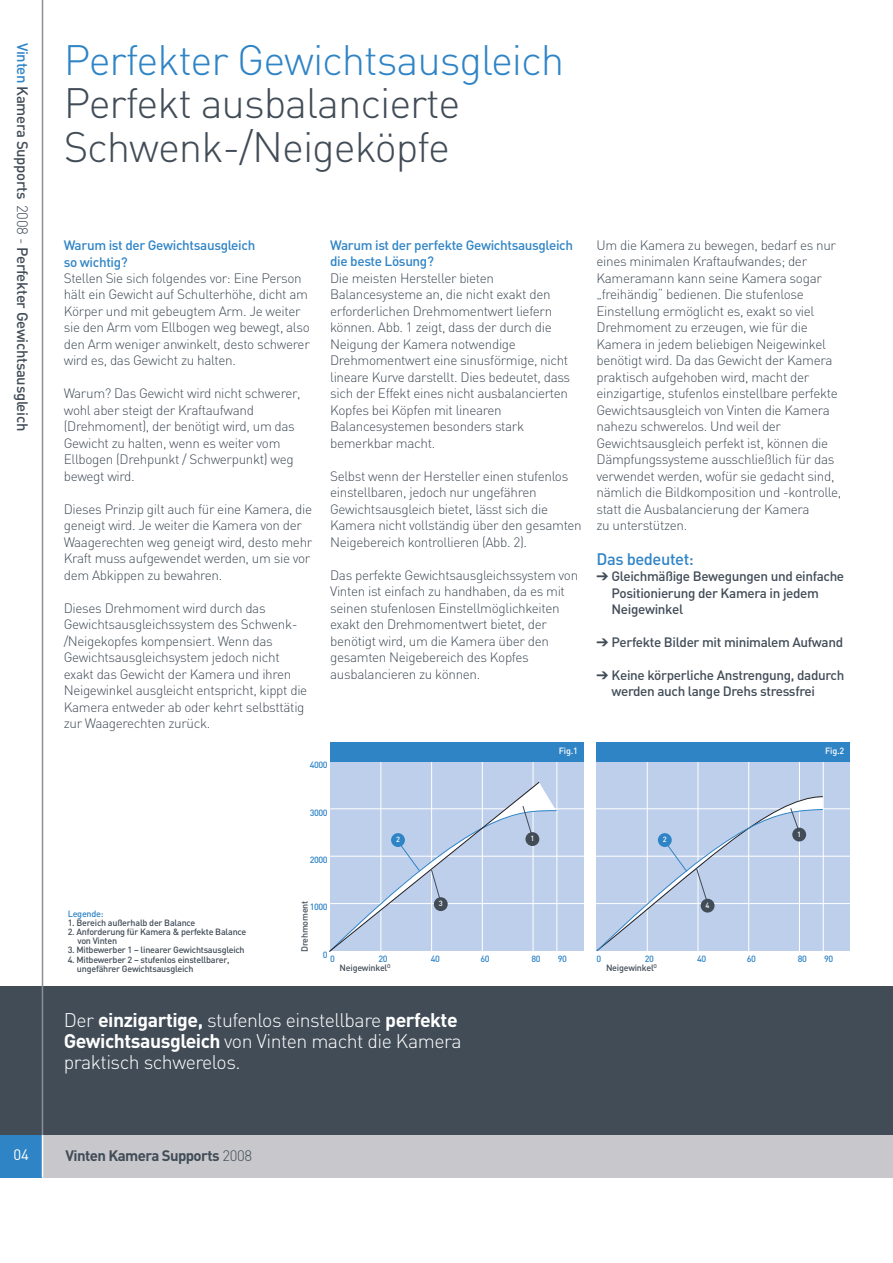
<style>
.page{position:relative;width:893px;height:1263px;background:#fff}
.page>*{position:absolute;margin:0;border:0;box-sizing:border-box;transform-origin:0 0}
.t1{font:300 42px/43.5px "DIN";letter-spacing:-.025em;color:#414c57}
.t2{font:300 42px "DIN";letter-spacing:-.025em;color:#2f84c6}
.t3{font:300 19.5px/21px "DIN";letter-spacing:-.025em;color:#fff}
.t4{font:500 16.5px "DIN";letter-spacing:-.025em;color:#2f84c6}
.t5{font:500 15px "DIN";letter-spacing:-.025em;color:#414c57}
.t6{font:700 15px "DIN";letter-spacing:-.04em;color:#414c57}
.t7{font:15px "DIN";color:#fff}
.t8{font:300 13.5px/16.5px "DIN";letter-spacing:-.025em;color:#414c57}
.t9{font:500 13.5px/16.5px "DIN";letter-spacing:-.025em;color:#414c57}
.t10{font:500 13.5px/16.5px "DIN";letter-spacing:-.025em;color:#2f84c6}
.t11{font:500 9px/9.1px "DIN";letter-spacing:-.025em;color:#414c57}
.t12{font:500 9px "DIN";letter-spacing:-.045em;color:#2f84c6}
.t13{font:500 9px "DIN";letter-spacing:-.025em;color:#fff}
.t14{font:500 9px "DIN";letter-spacing:-.025em;color:#2f84c6}
.t15{font:500 7.5px "DIN";color:#fff}
.s1{color:#2f84c6}
.s2{font-weight:300}
.s3{font-weight:700}
</style>
<div class="page">
<div style="left:0;top:986px;width:893px;height:158px;background:#414c57"></div>
<div style="left:0;top:1135px;width:43px;height:43px;background:#2f84c6"></div>
<div style="left:43px;top:1135px;width:850px;height:43px;background:#c8c8cc"></div>
<hr style="left:42px;top:1135px;width:1px;height:43px;background:#fff">
<hr style="left:42px;top:0;width:1px;height:986px;background:#8d8f97">
<hr style="left:42px;top:986px;width:1px;height:149px;background:#8d8f97">
<div style="left:330px;top:761px;width:254px;height:190px;background:#becfeb"></div>
<div style="left:596px;top:761px;width:254px;height:190px;background:#becfeb"></div>
<hr style="left:330px;top:809px;width:520px;height:1px;background:#fff">
<hr style="left:330px;top:903px;width:520px;height:1px;background:#fff">
<hr style="left:330px;top:856px;width:520px;height:1px;background:#fff">
<hr style="left:381px;top:759px;width:1px;height:195px;background:#fff">
<hr style="left:431px;top:759px;width:1px;height:195px;background:#fff">
<hr style="left:482px;top:759px;width:1px;height:195px;background:#fff">
<hr style="left:533px;top:759px;width:1px;height:195px;background:#fff">
<hr style="left:557px;top:759px;width:1px;height:195px;background:#fff">
<hr style="left:647px;top:759px;width:1px;height:195px;background:#fff">
<hr style="left:698px;top:759px;width:1px;height:195px;background:#fff">
<hr style="left:748px;top:759px;width:1px;height:195px;background:#fff">
<hr style="left:799px;top:759px;width:1px;height:195px;background:#fff">
<hr style="left:823px;top:759px;width:1px;height:195px;background:#fff">
<div style="left:596px;top:742px;width:254px;height:19px;background:#2f84c6"></div>
<div style="left:330px;top:742px;width:254px;height:19px;background:#2f84c6"></div>
<svg style="left:596px;top:795px;width:227px;height:157px"></svg>
<svg style="left:329px;top:781px;width:228px;height:171px"></svg>
<p class="t5" style="left:28px;top:43px;width:390px;rotate:90deg"><span class="s1">Vinten</span> Kamera Supports <span class="s2">2008 -</span> Perfekter Gewichtsausgleich</p>
<h1 class="t2" style="left:64px;top:44px;width:502px">Perfekter Gewichtsausgleich</h1>
<h1 class="t1" style="left:64px;top:86px;width:398px">Perfekt ausbalancierte<br>Schwenk-/Neigeköpfe</h1>
<p class="t10" style="left:64px;top:238px;width:193px">Warum ist der Gewichtsausgleich so wichtig?</p>
<p class="t8" style="left:64px;top:271px;width:248px">Stellen Sie sich folgendes vor: Eine Person hält ein Gewicht auf Schulterhöhe, dicht am Körper und mit gebeugtem Arm. Je weiter sie den Arm vom Ellbogen weg bewegt, also den Arm weniger anwinkelt, desto schwerer wird es, das Gewicht zu halten.</p>
<p class="t8" style="left:64px;top:387px;width:238px">Warum? Das Gewicht wird nicht schwerer, wohl aber steigt der Kraftaufwand (Drehmoment), der benötigt wird, um das Gewicht zu halten, wenn es weiter vom Ellbogen (Drehpunkt / Schwerpunkt) weg bewegt wird.</p>
<p class="t8" style="left:64px;top:502px;width:250px">Dieses Prinzip gilt auch für eine Kamera, die geneigt wird. Je weiter die Kamera von der Waagerechten weg geneigt wird, desto mehr Kraft muss aufgewendet werden, um sie vor dem Abkippen zu bewahren.</p>
<p class="t8" style="left:64px;top:601px;width:245px">Dieses Drehmoment wird durch das Gewichtsausgleichssystem des Schwenk-/Neigekopfes kompensiert. Wenn das Gewichtsausgleichsystem jedoch nicht exakt das Gewicht der Kamera und ihren Neigewinkel ausgleicht entspricht, kippt die Kamera entweder ab oder kehrt selbsttätig zur Waagerechten zurück.</p>
<p class="t10" style="left:330px;top:238px;width:244px">Warum ist der perfekte Gewichtsausgleich die beste Lösung?</p>
<p class="t8" style="left:330px;top:271px;width:242px">Die meisten Hersteller bieten Balancesysteme an, die nicht exakt den erforderlichen Drehmomentwert liefern können. Abb. 1 zeigt, dass der durch die Neigung der Kamera notwendige Drehmomentwert eine sinusförmige, nicht lineare Kurve darstellt. Dies bedeutet, dass sich der Effekt eines nicht ausbalancierten Kopfes bei Köpfen mit linearen Balancesystemen besonders stark bemerkbar macht.</p>
<p class="t8" style="left:330px;top:469px;width:253px">Selbst wenn der Hersteller einen stufenlos einstellbaren, jedoch nur ungefähren Gewichtsausgleich bietet, lässt sich die Kamera nicht vollständig über den gesamten Neigebereich kontrollieren (Abb. 2).</p>
<p class="t8" style="left:330px;top:568px;width:250px">Das perfekte Gewichtsausgleichssystem von Vinten ist einfach zu handhaben, da es mit seinen stufenlosen Einstellmöglichkeiten exakt den Drehmomentwert bietet, der benötigt wird, um die Kamera über den gesamten Neigebereich des Kopfes ausbalancieren zu können.</p>
<p class="t8" style="left:596px;top:238px;width:246px">Um die Kamera zu bewegen, bedarf es nur eines minimalen Kraftaufwandes; der Kameramann kann seine Kamera sogar „freihändig“ bedienen. Die stufenlose Einstellung ermöglicht es, exakt so viel Drehmoment zu erzeugen, wie für die Kamera in jedem beliebigen Neigewinkel benötigt wird. Da das Gewicht der Kamera praktisch aufgehoben wird, macht der einzigartige, stufenlos einstellbare perfekte Gewichtsausgleich von Vinten die Kamera nahezu schwerelos. Und weil der Gewichtsausgleich perfekt ist, können die Dämpfungssysteme ausschließlich für das verwendet werden, wofür sie gedacht sind, nämlich die Bildkomposition und -kontrolle, statt die Ausbalancierung der Kamera<br>zu unterstützen.</p>
<p class="t4" style="left:596px;top:553px;width:99px">Das bedeutet:</p>
<p class="t9" style="left:611px;top:569px;width:234px;text-indent:-15px">➔ Gleichmäßige Bewegungen und einfache<br>Positionierung der Kamera in jedem<br>Neigewinkel</p>
<p class="t9" style="left:596px;top:635px;width:248px">➔ Perfekte Bilder mit minimalem Aufwand</p>
<p class="t9" style="left:611px;top:668px;width:234px;text-indent:-15px">➔ Keine körperliche Anstrengung, dadurch werden auch lange Drehs stressfrei</p>
<p class="t14" style="left:68px;top:910px;width:37px">Legende:</p>
<p class="t11" style="left:68px;top:919px;width:129px">1. Bereich außerhalb der Balance</p>
<p class="t11" style="left:77px;top:928px;width:170px;text-indent:-10px">2. Anforderung für Kamera &amp; perfekte Balance von Vinten</p>
<p class="t11" style="left:68px;top:947px;width:178px">3. Mitbewerber 1 – linearer Gewichtsausgleich</p>
<p class="t11" style="left:77px;top:956px;width:154px;text-indent:-9px">4. Mitbewerber 2 – stufenlos einstellbarer, ungefährer Gewichtsausgleich</p>
<p class="t12" style="left:310px;top:761px;width:19px">4000</p>
<p class="t12" style="left:310px;top:809px;width:19px">3000</p>
<p class="t12" style="left:310px;top:856px;width:19px">2000</p>
<p class="t13" style="left:559px;top:747px;width:20px">Fig.1</p>
<p class="t13" style="left:825px;top:747px;width:20px">Fig.2</p>
<p class="t15" style="left:530px;top:836px;width:5px">1</p>
<p class="t15" style="left:396px;top:837px;width:5px">2</p>
<p class="t15" style="left:663px;top:837px;width:5px">2</p>
<p class="t15" style="left:797px;top:831px;width:5px">1</p>
<p class="t15" style="left:439px;top:901px;width:5px">3</p>
<p class="t11" style="left:301px;top:952px;width:53px;rotate:-90deg">Drehmoment</p>
<p class="t12" style="left:310px;top:904px;width:19px">1000</p>
<p class="t12" style="left:323px;top:953px;width:14px">0 0</p>
<p class="t12" style="left:378px;top:955px;width:11px">20</p>
<p class="t12" style="left:431px;top:955px;width:11px">40</p>
<p class="t12" style="left:480px;top:955px;width:11px">60</p>
<p class="t12" style="left:531px;top:955px;width:11px">80</p>
<p class="t12" style="left:558px;top:955px;width:11px">90</p>
<p class="t15" style="left:705px;top:902px;width:5px">4</p>
<p class="t12" style="left:596px;top:955px;width:6px">0</p>
<p class="t12" style="left:645px;top:955px;width:11px">20</p>
<p class="t12" style="left:697px;top:955px;width:11px">40</p>
<p class="t12" style="left:747px;top:955px;width:11px">60</p>
<p class="t12" style="left:798px;top:955px;width:11px">80</p>
<p class="t12" style="left:824px;top:955px;width:11px">90</p>
<p class="t11" style="left:340px;top:964px;width:53px">Neigewinkel<sup>O</sup></p>
<p class="t11" style="left:606px;top:964px;width:53px">Neigewinkel<sup>O</sup></p>
<h2 class="t3" style="left:64px;top:1012px;width:399px">Der <span class="s3">einzigartige,</span> stufenlos einstellbare <span class="s3">perfekte<br>Gewichtsausgleich</span> von Vinten macht die Kamera praktisch schwerelos.</h2>
<p class="t7" style="left:13px;top:1146px;width:17px">04</p>
<p class="t6" style="left:65px;top:1150px;width:188px">Vinten Kamera Supports <span class="s2">2008</span></p>
</div>
